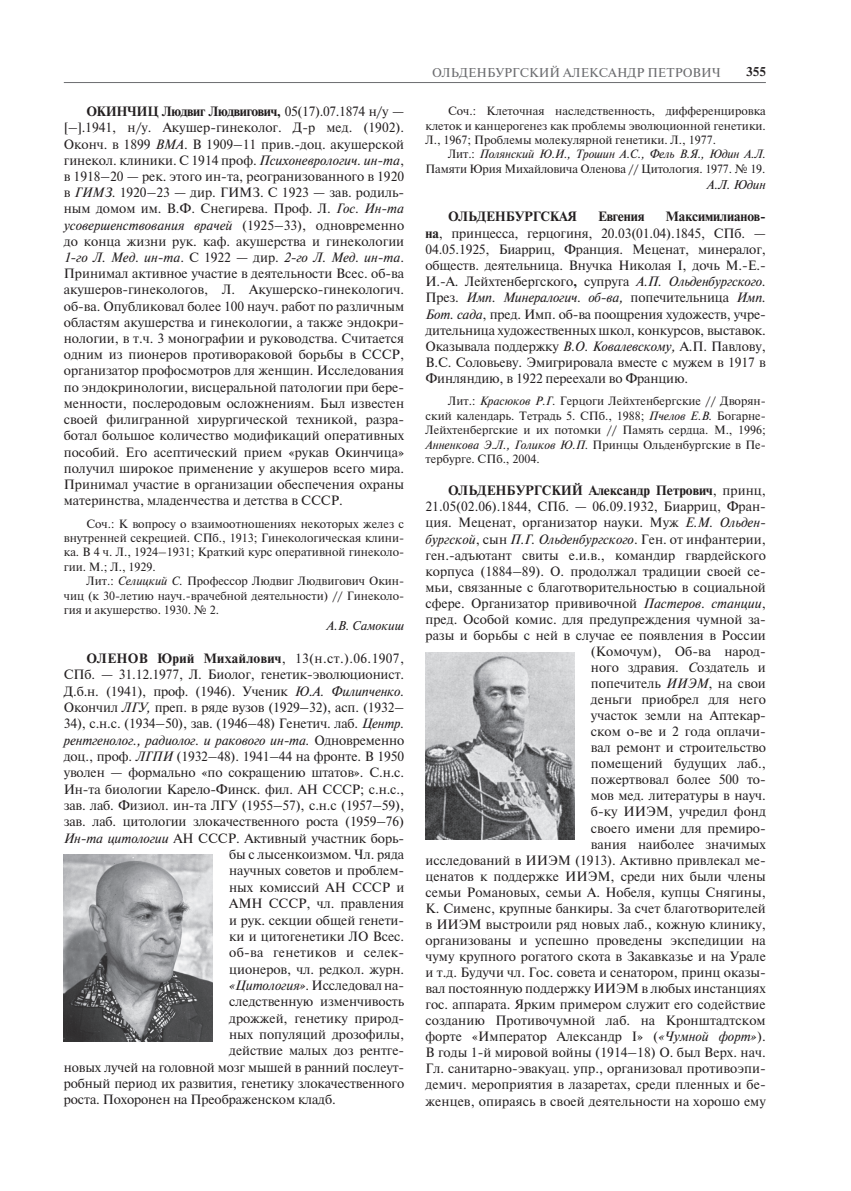
<style>
.page{position:relative;width:851px;height:1191px;background:#fff}
.page>*{position:absolute;margin:0;border:0;box-sizing:border-box;transform-origin:0 0}
.t1{font:13.5px/16px "Newton";color:#231f20;text-align:justify}
.t2{font:italic 13.5px "Newton";letter-spacing:-.01em;color:#231f20}
.t3{font:700 13.5px "Newton";letter-spacing:.025em;color:#231f20}
.t4{font:700 13.5px "Newton";letter-spacing:-.01em;color:#231f20}
.t5{font:13.5px "Newton";letter-spacing:.02em;color:#231f20}
.t6{font:12.75px "Newton";color:#6c6d70}
.t7{font:italic 12.75px "Newton";color:#231f20}
.t8{font:700 12.75px "Newton";color:#231f20}
.t9{font:12px/14.4px "Newton";color:#231f20;text-align:justify}
.s1{font-weight:700}
.s2{font-style:italic}
.s3{font-weight:400}
.s4{font-style:normal}
</style>
<div class="page">
<hr style="left:64px;top:82px;width:701px;height:1px;background:#6c6d70">
<img style="left:64px;top:854px;width:149px;height:187px">
<img style="left:425px;top:652px;width:149px;height:188px">
<p class="t1" style="left:64px;top:103px;width:342px;text-indent:22px"><span class="s1">ОКИНЧИЦ Людвиг Людвигович,</span> 05(17).07.1874 н/у — [–].1941, н/у. Акушер-гинеколог. Д-р мед. (1902).<br>Оконч. в 1899 <span class="s2">ВМА</span>. В 1909–11 прив.-доц. акушерской гинекол. клиники. С 1914 проф. <span class="s2">Психоневрологич. ин-та</span>, в 1918–20 — рек. этого ин-та, реогранизованного в 1920 в <span class="s2">ГИМЗ</span>. 1920–23 — дир. ГИМЗ. С 1923 — зав. родиль&shy;ным домом им. В.Ф. Снегирева. Проф. Л. <span class="s2">Гос. Ин-та усовершенствования врачей</span> (1925–33), одновременно до конца жизни рук. каф. акушерства и гинекологии <span class="s2">1-го Л. Мед. ин-та</span>. С 1922 — дир. <span class="s2">2-го Л. Мед. ин-та</span>.<br>Принимал активное участие в деятельности Всес. об-ва акушеров-гинекологов, Л. Акушерско-гинекологич. об-ва. Опубликовал более 100 науч. работ по различным областям акушерства и гинекологии, а также эндокри&shy;нологии, в т.ч. 3 монографии и руководства. Считается одним из пионеров противораковой борьбы в СССР, организатор профосмотров для женщин. Исследования по эндокринологии, висцеральной патологии при бере&shy;менности, послеродовым осложнениям. Был известен своей филигранной хирургической техникой, разра&shy;ботал большое количество модификаций оперативных пособий. Его асептический прием «рукав Окинчица» получил широкое применение у акушеров всего мира.<br>Принимал участие в организации обеспечения охраны материнства, младенчества и детства в СССР.</p>
<p class="t9" style="left:64px;top:516px;width:342px;text-indent:22px">Соч.: К вопросу о взаимоотношениях некоторых желез с внутренней секрецией. СПб., 1913; Гинекологическая клини&shy;ка. В 4 ч. Л., 1924–1931; Краткий курс оперативной гинеколо&shy;гии. М.; Л., 1929.</p>
<p class="t9" style="left:64px;top:573px;width:342px;text-indent:22px">Лит.: <span class="s2">Селицкий С.</span> Профессор Людвиг Людвигович Окин&shy;чиц (к 30-летию науч.-врачебной деятельности) // Гинеколо&shy;гия и акушерство. 1930. № 2.</p>
<p class="t7" style="left:326px;top:618px;width:79px">А.В. Самокиш</p>
<p class="t3" style="left:86px;top:650px;width:319px">ОЛЕНОВ Юрий Михайлович<span class="s3">, 13(н.ст.).06.1907,</span></p>
<p class="t1" style="left:64px;top:666px;width:342px">СПб. — 31.12.1977, Л. Биолог, генетик-эволюционист.</p>
<p class="t1" style="left:64px;top:682px;width:342px">Д.б.н. (1941), проф. (1946). Ученик <span class="s2">Ю.А. Филипченко.</span></p>
<p class="t1" style="left:64px;top:699px;width:341px">Окончил <span class="s2">ЛГУ,</span> преп. в ряде вузов (1929–32), асп. (1932–</p>
<p class="t1" style="left:64px;top:715px;width:342px">34), с.н.с. (1934–50), зав. (1946–48) Генетич. лаб. <span class="s2">Центр.</span></p>
<p class="t2" style="left:64px;top:731px;width:342px">рентгенолог., радиолог. и ракового ин-та. <span class="s4">Одновременно</span></p>
<p class="t1" style="left:64px;top:748px;width:342px">доц., проф. <span class="s2">ЛГПИ</span> (1932–48). 1941–44 на фронте. В 1950</p>
<p class="t1" style="left:64px;top:764px;width:342px">уволен — формально «по сокращению штатов». С.н.с.</p>
<p class="t1" style="left:64px;top:780px;width:342px">Ин-та биологии Карело-Финск. фил. АН СССР; с.н.с.,</p>
<p class="t1" style="left:64px;top:797px;width:342px">зав. лаб. Физиол. ин-та ЛГУ (1955–57), с.н.с (1957–59),</p>
<p class="t1" style="left:64px;top:813px;width:342px">зав. лаб. цитологии злокачественного роста (1959–76)</p>
<p class="t1" style="left:64px;top:829px;width:342px"><span class="s2">Ин-та цитологии</span> АН СССР. Активный участник борь-</p>
<p class="t1" style="left:229px;top:846px;width:176px">бы с лысенкоизмом. Чл. ряда</p>
<p class="t1" style="left:229px;top:862px;width:176px">научных советов и проблем-</p>
<p class="t1" style="left:229px;top:878px;width:176px">ных комиссий АН СССР и</p>
<p class="t1" style="left:229px;top:895px;width:176px">АМН СССР, чл. правления</p>
<p class="t1" style="left:229px;top:911px;width:176px">и рук. секции общей генети-</p>
<p class="t1" style="left:229px;top:927px;width:176px">ки и цитогенетики ЛО Всес.</p>
<p class="t5" style="left:229px;top:942px;width:176px">об-ва генетиков и селек-</p>
<p class="t1" style="left:229px;top:960px;width:176px">ционеров, чл. редкол. журн.</p>
<p class="t1" style="left:229px;top:976px;width:176px"><span class="s2">«Цитология».</span> Исследовал на-</p>
<p class="t1" style="left:229px;top:993px;width:176px">следственную изменчивость</p>
<p class="t1" style="left:229px;top:1009px;width:176px">дрожжей, генетику природ-</p>
<p class="t1" style="left:229px;top:1026px;width:176px">ных популяций дрозофилы,</p>
<p class="t1" style="left:229px;top:1042px;width:176px">действие малых доз рентге-</p>
<p class="t1" style="left:64px;top:1058px;width:342px">новых лучей на головной мозг мышей в ранний послеут-</p>
<p class="t1" style="left:64px;top:1075px;width:342px">робный период их развития, генетику злокачественного</p>
<p class="t1" style="left:64px;top:1091px;width:273px">роста. Похоронен на Преображенском кладб.</p>
<p class="t6" style="left:432px;top:63px;width:290px">ОЛЬДЕНБУРГСКИЙ АЛЕКСАНДР ПЕТРОВИЧ</p>
<p class="t8" style="left:746px;top:64px;width:21px">355</p>
<p class="t9" style="left:425px;top:103px;width:342px;text-indent:22px">Соч.: Клеточная наследственность, дифференцировка клеток и канцерогенез как проблемы эволюционной генетики.<br>Л., 1967; Проблемы молекулярной генетики. Л., 1977.</p>
<p class="t9" style="left:425px;top:147px;width:342px;text-align:right">Лит.: <span class="s2">Полянский Ю.И., Трошин А.С., Фель В.Я., Юдин А.Л.<br></span>Памяти Юрия Михайловича Оленова // Цитология. 1977. № 19.</p>
<p class="t7" style="left:706px;top:176px;width:60px">А.Л. Юдин</p>
<p class="t4" style="left:448px;top:208px;width:130px">ОЛЬДЕНБУРГСКАЯ</p>
<p class="t4" style="left:598px;top:208px;width:48px">Евгения</p>
<p class="t1" style="left:425px;top:208px;width:342px;text-indent:240px"><span class="s1">Максимилианов&shy;на</span>, принцесса, герцогиня, 20.03(01.04).1845, СПб. — 04.05.1925, Биарриц, Франция. Меценат, минералог, обществ. деятельница. Внучка Николая I, дочь М.-Е.- И.-А. Лейхтенбергского<span class="s1">,</span> супруга <span class="s2">А.П. Ольденбургского.<br></span>През. <span class="s2">Имп. Минералогич. об-ва,</span> попечительница <span class="s2">Имп.<br>Бот. сада</span>, пред. Имп. об-ва поощрения художеств, учре&shy;дительница художественных школ, конкурсов, выставок.<br>Оказывала поддержку <span class="s2">В.О. Ковалевскому,</span> А.П. Павлову, В.С. Соловьеву. Эмигрировала вместе с мужем в 1917 в Финляндию, в 1922 переехали во Францию.</p>
<p class="t9" style="left:425px;top:393px;width:342px;text-indent:22px">Лит.: <span class="s2">Красюков Р.Г</span>. Герцоги Лейхтенбергские // Дворян&shy;ский календарь. Тетрадь 5. СПб., 1988; <span class="s2">Пчелов Е.В.</span> Богарне-Лейхтенбергские и их потомки // Память сердца. М., 1996; <span class="s2">Анненкова Э.Л., Голиков Ю.П.</span> Принцы Ольденбургские в Пе&shy;тербурге. СПб., 2004.</p>
<p class="t1" style="left:425px;top:482px;width:342px;text-align:right"><span class="s1">ОЛЬДЕНБУРГСКИЙ Александр Петрович</span>, принц, 21.05(02.06).1844, СПб. — 06.09.1932, Биарриц, Фран&shy;ция. Меценат, организатор науки. Муж <span class="s2">Е.М. Ольден&shy;бургской</span>, сын <span class="s2">П.Г. Ольденбургского</span>. Ген. от инфантерии, ген.-адъютант свиты е.и.в., командир гвардейского корпуса (1884–89). О. продолжал традиции своей се&shy;мьи, связанные с благотворительностью в социальной сфере. Организатор прививочной <span class="s2">Пастеров. станции</span>, пред. Особой комис. для предупреждения чумной за&shy;разы и борьбы с ней в случае ее появления в России (Комочум), Об-ва народ-<br>ного здравия<span class="s2">. С</span>оздатель и<br>попечитель <span class="s2">ИИЭМ</span>, на свои<br>деньги приобрел для него<br>участок земли на Аптекар-<br>ском о-ве и 2 года оплачи-<br>вал ремонт и строительство<br>помещений будущих лаб.,<br>пожертвовал более 500 то-<br>мов мед. литературы в науч.<br>б-ку ИИЭМ, учредил фонд<br>своего имени для премиро-<br>вания наиболее значимых<br>исследований в ИИЭМ (1913). Активно привлекал ме&shy;ценатов к поддержке ИИЭМ, среди них были члены семьи Романовых, семьи А. Нобеля, купцы Снягины, К. Сименс, крупные банкиры. За счет благотворителей в ИИЭМ выстроили ряд новых лаб., кожную клинику, организованы и успешно проведены экспедиции на чуму крупного рогатого скота в Закавказье и на Урале и т.д. Будучи чл. Гос. совета и сенатором, принц оказы&shy;вал постоянную поддержку ИИЭМ в любых инстанциях гос. аппарата. Ярким примером служит его содействие созданию Противочумной лаб. на Кронштадтском форте «Император Александр I» (<span class="s2">«Чумной форт»</span>).<br>В годы 1-й мировой войны (1914–18) О. был Верх. нач.<br>Гл. санитарно-эвакуац. упр., организовал противоэпи&shy;демич. мероприятия в лазаретах, среди пленных и бе&shy;женцев, опираясь в своей деятельности на хорошо ему</p>
</div>
